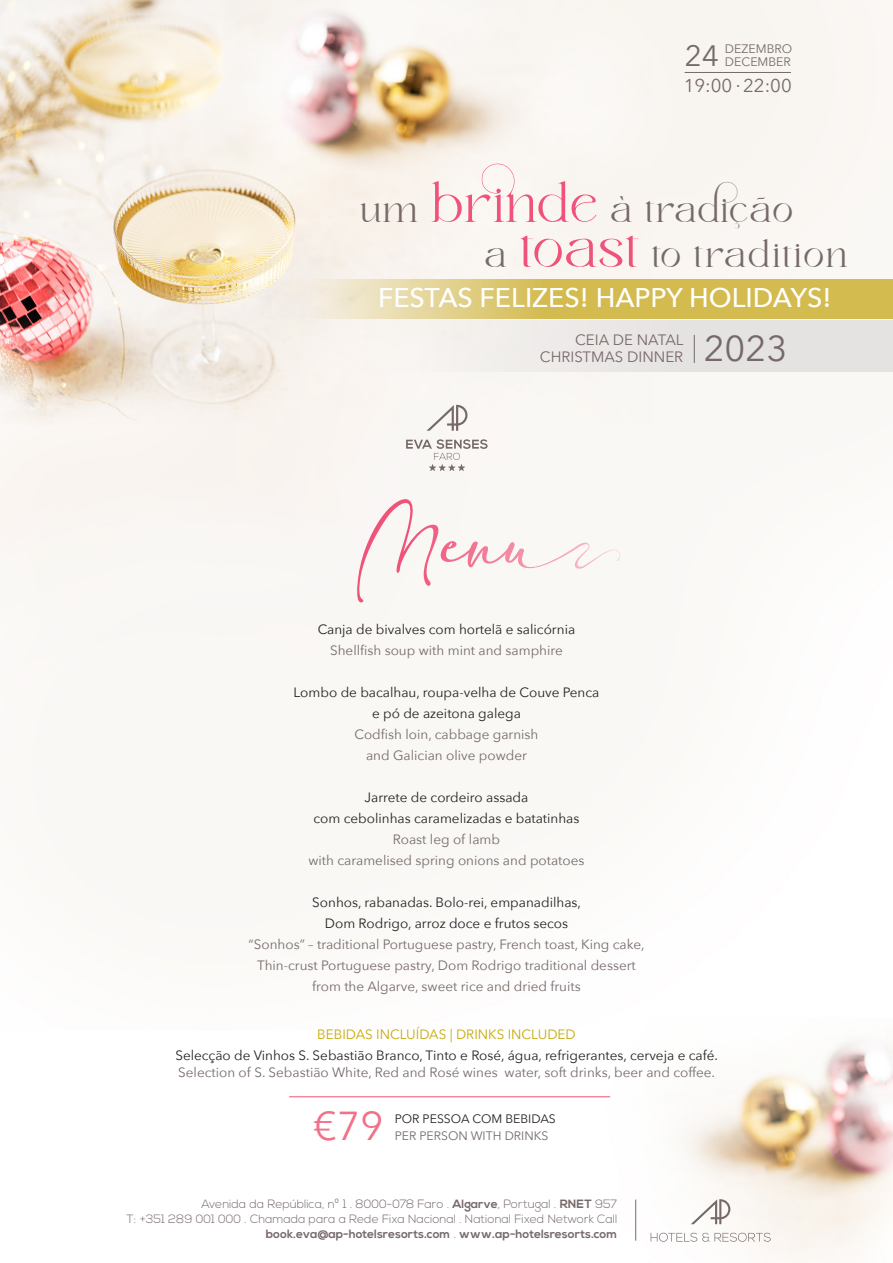
<style>
.page{position:relative;width:893px;height:1263px;background:#fff}
.page>*{position:absolute;margin:0;border:0;box-sizing:border-box;transform-origin:0 0}
.t1{font:52.2px "adelia";color:#f05379}
.t2{font:40.35px "Avenir Next";color:#f17189}
.t3{font:39.9px "Astaken";letter-spacing:.015em;color:#76696a}
.t4{font:36px "Avenir Next";color:#76696a}
.t5{font:29.4px "Avenir Next";color:#76696a}
.t6{font:500 27px "Avenir Next";color:#fff}
.t7{font:18.6px "Avenir Next";color:#76696a}
.t8{font:15px "Avenir Next";color:#76696a}
.t9{font:13.5px "Avenir Next";color:#76696a}
.t10{font:13.5px "Avenir Next";color:#231f20}
.t11{font:13.5px "Avenir Next";color:#c5a904}
.t12{font:12.3px "Avenir Next";color:#76696a}
.t13{font:12.3px "Avenir Next";color:#231f20}
.t14{font:300 12px "Nexa";color:#76696a}
.t15{font:700 12px "Nexa";color:#76696a}
.s1{font-size:58.2px;color:#f05379}
.s2{font-size:59.85px;color:#f05379}
.s3{font-weight:700}
.s4{font-weight:300}
</style>
<div class="page">
<img style="left:0;top:0;width:893px;height:1262px">
<svg style="left:561px;top:1006px;width:323px;height:236px"></svg>
<svg style="left:426px;top:405px;width:41px;height:26px"></svg>
<svg style="left:406px;top:439px;width:82px;height:32px"></svg>
<hr style="left:635px;top:1199px;width:1px;height:42px;background:#76696a">
<svg style="left:691px;top:1199px;width:39px;height:25px"></svg>
<svg style="left:651px;top:1233px;width:120px;height:9px"></svg>
<svg style="left:219px;top:279px;width:674px;height:39px;background:#decb7d"></svg>
<div style="left:363px;top:321px;width:530px;height:51px;background:#e5e2e2"></div>
<svg style="left:694px;top:335px;width:1px;height:28px"></svg>
<hr style="left:289px;top:1096px;width:321px;height:1px;background:#f05379">
<hr style="left:685px;top:72px;width:106px;height:1px;background:#76696a">
<p class="t12" style="left:725px;top:38px;width:69px">DEZEMBRO</p>
<p class="t5" style="left:685px;top:31px;width:36px">24</p>
<p class="t12" style="left:725px;top:52px;width:67px">DECEMBER</p>
<p class="t7" style="left:684px;top:70px;width:110px">19:00 . 22:00</p>
<p class="t3" style="left:360px;top:185px;width:435px">um <span class="s1">brinde</span> à tradição</p>
<p class="t3" style="left:485px;top:230px;width:365px">a <span class="s2">toast</span> to tradition</p>
<p class="t6" style="left:378px;top:275px;width:455px">FESTAS FELIZES! HAPPY HOLIDAYS!</p>
<p class="t8" style="left:575px;top:327px;width:110px">CEIA DE NATAL</p>
<p class="t8" style="left:540px;top:344px;width:145px">CHRISTMAS DINNER</p>
<p class="t4" style="left:704px;top:318px;width:85px">2023</p>
<h1 class="t1" style="left:357px;top:516px;width:269px">Menu</h1>
<p class="t10" style="left:318px;top:618px;width:259px">Canja de bivalves com hortelã e salicórnia</p>
<p class="t9" style="left:330px;top:639px;width:234px">Shellfish soup with mint and samphire</p>
<p class="t10" style="left:294px;top:681px;width:307px">Lombo de bacalhau, roupa-velha de Couve Penca</p>
<p class="t10" style="left:372px;top:702px;width:150px">e pó de azeitona galega</p>
<p class="t9" style="left:354px;top:723px;width:186px">Codfish loin, cabbage garnish</p>
<p class="t9" style="left:366px;top:744px;width:162px">and Galician olive powder</p>
<p class="t10" style="left:365px;top:786px;width:165px">Jarrete de cordeiro assada</p>
<p class="t10" style="left:313px;top:807px;width:268px">com cebolinhas caramelizadas e batatinhas</p>
<p class="t9" style="left:393px;top:828px;width:109px">Roast leg of lamb</p>
<p class="t9" style="left:309px;top:849px;width:277px">with caramelised spring onions and potatoes</p>
<p class="t10" style="left:312px;top:891px;width:270px">Sonhos, rabanadas. Bolo-rei, empanadilhas,</p>
<p class="t10" style="left:325px;top:912px;width:245px">Dom Rodrigo, arroz doce e frutos secos</p>
<p class="t9" style="left:249px;top:933px;width:398px">“Sonhos” – traditional Portuguese pastry, French toast, King cake,</p>
<p class="t9" style="left:257px;top:954px;width:380px">Thin-crust Portuguese pastry, Dom Rodrigo traditional dessert</p>
<p class="t9" style="left:312px;top:975px;width:270px">from the Algarve, sweet rice and dried fruits</p>
<p class="t11" style="left:317px;top:1023px;width:260px">BEBIDAS INCLUÍDAS | DRINKS INCLUDED</p>
<p class="t10" style="left:175px;top:1044px;width:544px">Selecção de Vinhos S. Sebastião Branco, Tinto e Rosé, água, refrigerantes, cerveja e café.</p>
<p class="t9" style="left:178px;top:1061px;width:538px">Selection of S. Sebastião White, Red and Rosé wines water, soft drinks, beer and coffee.</p>
<p class="t2" style="left:313px;top:1092px;width:72px">€79</p>
<p class="t13" style="left:395px;top:1108px;width:163px">POR PESSOA COM BEBIDAS</p>
<p class="t12" style="left:395px;top:1125px;width:155px">PER PERSON WITH DRINKS</p>
<p class="t14" style="left:202px;top:1197px;width:417px">Avenida da República, nº 1 . 8000-078 Faro . <span class="s3">Algarve</span>, Portugal . <span class="s3">RNET</span> 957</p>
<p class="t14" style="left:127px;top:1212px;width:492px">T: +351 289 001 000 . Chamada para a Rede Fixa Nacional . National Fixed Network Call</p>
<p class="t15" style="left:266px;top:1227px;width:353px">book.eva@ap-hotelsresorts.com <span class="s4">.</span> www.ap-hotelsresorts.com</p>
</div>
